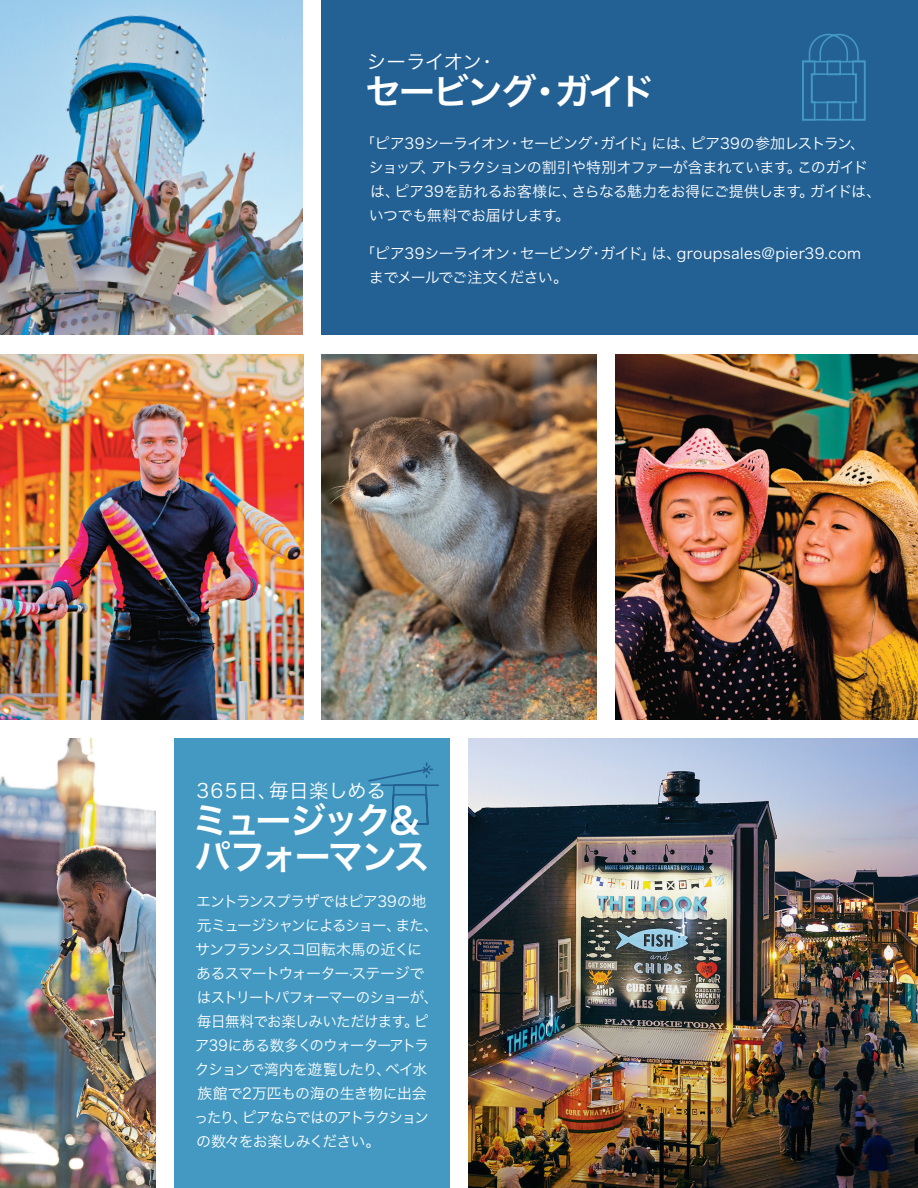
<style>
.page{position:relative;width:918px;height:1188px;background:#fff}
.page>*{position:absolute;margin:0;border:0;box-sizing:border-box;transform-origin:0 0}
.Main_H1{font:36px/36px "Hira Kaku Pro W6";letter-spacing:-.095em;color:#fff}
.Main_H1-2{font:36px "Hira Kaku Pro W6";letter-spacing:-.065em;color:#fff}
.Main_H2{font:19.5px "Hira Kaku Pro W3";letter-spacing:.025em;color:#fff}
.Main_H2-2{font:19.5px "Hira Kaku Pro W3";letter-spacing:.005em;color:#fff}
.Main_Body{font:15px/24px "Hira Kaku Pro W3";letter-spacing:-.045em;color:#fff}
.Main_Body-2{font:15px/24px "Hira Kaku Pro W3";letter-spacing:-.025em;color:#fff}
</style>
<div class="page">
<div style="left:174px;top:738px;width:276px;height:450px;background:#4399c2"></div>
<svg style="left:368px;top:762px;width:71px;height:63px"></svg>
<div style="left:321px;top:0;width:597px;height:335px;background:#236194"></div>
<svg style="left:802px;top:33px;width:64px;height:88px"></svg>
<div style="left:811px;top:73px;width:46px;height:30px;border:2px solid #4399c2"></div>
<img style="left:0;top:738px;width:156px;height:450px">
<img style="left:321px;top:354px;width:276px;height:366px">
<img style="left:0;top:354px;width:303px;height:366px">
<img style="left:0;top:0;width:303px;height:335px">
<img style="left:615px;top:354px;width:303px;height:366px">
<img style="left:468px;top:738px;width:450px;height:450px">
<p class="Main_H2-2" style="left:367px;top:44px;width:132px">シーライオン・</p>
<p class="Main_H1-2" style="left:365px;top:59px;width:291px">セービング・ガイド</p>
<p class="Main_Body" style="left:369px;top:130px;width:514px;text-indent:-8px">「ピア39シーライオン・セービング・ガイド」には、ピア39の参加レストラン、ショップ、アトラクションの割引や特別オファーが含まれています。このガイドは、ピア39を訪れるお客様に、さらなる魅力をお得にご提供します。ガイドは、いつでも無料でお届けします。</p>
<p class="Main_Body-2" style="left:369px;top:240px;width:494px;text-indent:-9px">「ピア39シーライオン・セービング・ガイド」は、groupsales@pier39.comまでメールでご注文ください。</p>
<p class="Main_H2" style="left:196px;top:773px;width:191px">365日、毎日楽しめる</p>
<p class="Main_H1" style="left:192px;top:801px;width:239px">ミュージック＆パフォーマンス</p>
<p class="Main_Body" style="left:194px;top:888px;width:246px">エントランスプラザではピア39の地元ミュージシャンによるショー、また、サンフランシスコ回転木馬の近くにあるスマートウォーター·ステージではストリートパフォーマーのショーが、毎日無料でお楽しみいただけます。ピア39にある数多くのウォーターアトラクションで湾内を遊覧したり、ベイ水族館で2万匹もの海の生き物に出会ったり、ピアならではのアトラクションの数々をお楽しみください。</p>
</div>
